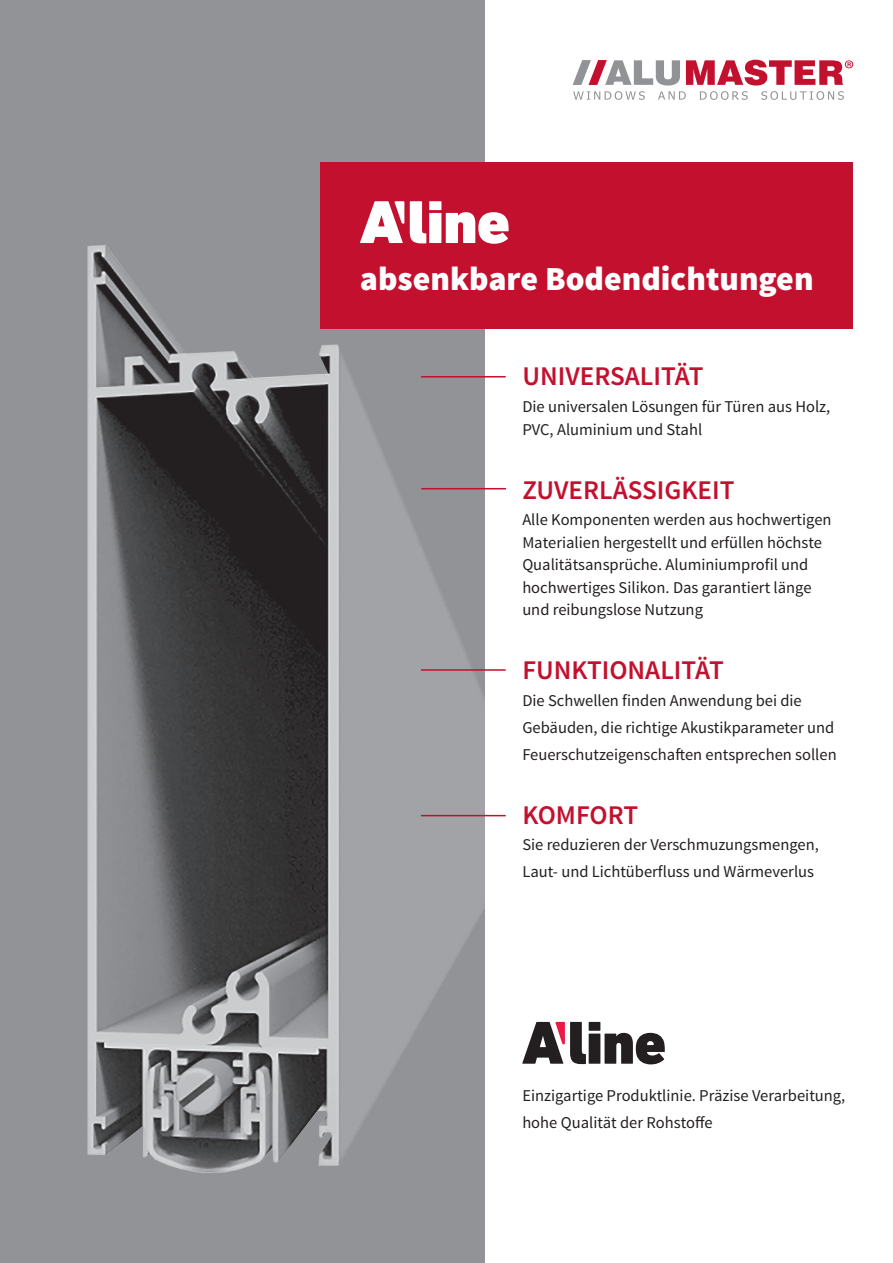
<style>
.page{position:relative;width:893px;height:1263px;background:#fff}
.page>*{position:absolute;margin:0;border:0;box-sizing:border-box;transform-origin:0 0}
.t1{font:900 33.6px "Source Sans Pro";color:#fff}
.t2{font:600 27px "Source Sans Pro";color:#c3102e}
.t3{font:16.5px/22.5px "Source Sans Pro";color:#231f20}
</style>
<div class="page">
<div style="left:0;top:0;width:485px;height:1263px;background:#919396"></div>
<img style="left:87px;top:245px;width:398px;height:928px">
<svg style="left:573px;top:60px;width:280px;height:40px"></svg>
<div style="left:320px;top:162px;width:533px;height:166px;background:#c3102e"></div>
<hr style="left:421px;top:488px;width:85px;height:1px;background:#c3102e">
<hr style="left:421px;top:669px;width:85px;height:2px;background:#c3102e">
<hr style="left:421px;top:815px;width:85px;height:1px;background:#c3102e">
<hr style="left:421px;top:376px;width:85px;height:1px;background:#c3102e">
<div style="left:589px;top:1033px;width:11px;height:31px;background:#231f20"></div>
<div style="left:589px;top:1022px;width:11px;height:9px;background:#231f20"></div>
<svg style="left:605px;top:1033px;width:60px;height:31px"></svg>
<svg style="left:522px;top:1022px;width:64px;height:42px"></svg>
<svg style="left:410px;top:201px;width:16px;height:42px"></svg>
<div style="left:429px;top:213px;width:12px;height:30px;background:#fff"></div>
<div style="left:429px;top:201px;width:12px;height:9px;background:#fff"></div>
<svg style="left:446px;top:212px;width:63px;height:32px"></svg>
<svg style="left:360px;top:201px;width:44px;height:42px"></svg>
<h1 class="t1" style="left:360px;top:256px;width:455px">absenkbare Bodendichtungen</h1>
<h2 class="t2" style="left:522px;top:359px;width:183px">UNIVERSALITÄT</h2>
<p class="t3" style="left:522px;top:396px;width:310px">Die universalen Lösungen für Türen aus Holz,<br>PVC, Aluminium und Stahl</p>
<h2 class="t2" style="left:522px;top:472px;width:214px">ZUVERLÄSSIGKEIT</h2>
<p class="t3" style="left:522px;top:509px;width:311px">Alle Komponenten werden aus hochwertigen Materialien hergestellt und erfüllen höchste Qualitätsansprüche. Aluminiumprofil und hochwertiges Silikon. Das garantiert länge und reibungslose Nutzung</p>
<h2 class="t2" style="left:522px;top:653px;width:203px">FUNKTIONALITÄT</h2>
<p class="t3" style="left:522px;top:687px;width:316px;line-height:26.7px">Die Schwellen finden Anwendung bei die<br>Gebäuden, die richtige Akustikparameter und<br>Feuerschutzeigenschaften entsprechen sollen</p>
<h2 class="t2" style="left:522px;top:798px;width:117px">KOMFORT</h2>
<p class="t3" style="left:522px;top:832px;width:298px;line-height:26.7px">Sie reduzieren der Verschmuzungsmengen,<br>Laut- und Lichtüberfluss und Wärmeverlus</p>
<p class="t3" style="left:522px;top:1082px;width:324px;line-height:26.7px">Einzigartige Produktlinie. Präzise Verarbeitung, hohe Qualität der Rohstoffe</p>
</div>
